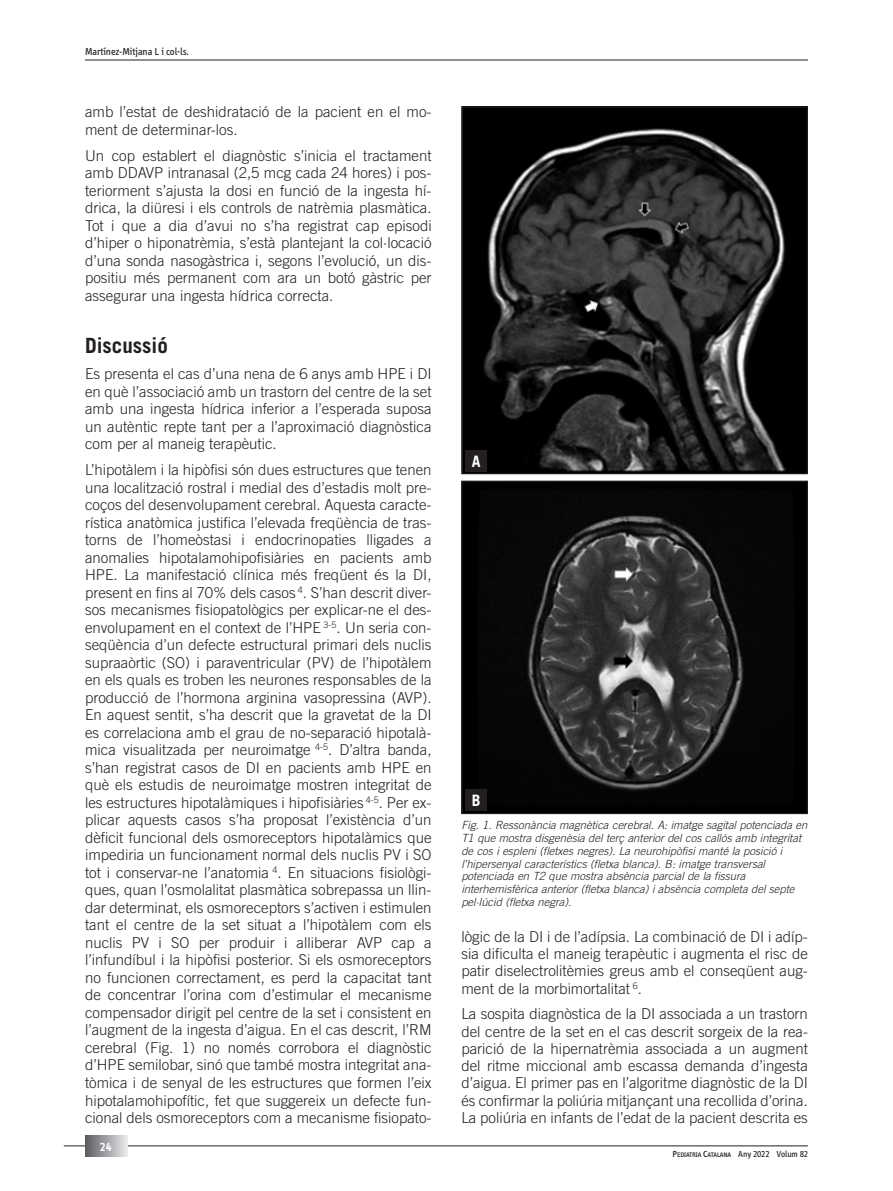
<style>
.page{position:relative;width:893px;height:1191px;background:#fff}
.page>*{position:absolute;margin:0;border:0;box-sizing:border-box;transform-origin:0 0}
.t1{font:700 21px "Trade Gothic";color:#231f20}
.t2{font:700 15.75px "Trade Gothic";color:#fff}
.t3{font:300 15px/17.5px "Trade Gothic";color:#231f20;text-align:justify}
.t4{font:700 12px "Info";color:#fff}
.t5{font:italic 300 11.25px/12.8px "Trade Gothic";color:#231f20}
.t6{font:10.5px "Info";color:#231f20}
.t7{font:500 6.75px "Info";color:#231f20}
.s1{font-size:9px}
.s2{font-weight:400;font-size:9px}
</style>
<div class="page">
<hr style="left:64px;top:1145px;width:744px;height:1px;background:#231f20">
<hr style="left:85px;top:60px;width:723px;height:1px;background:#231f20">
<svg style="left:85px;top:1135px;width:43px;height:22px"></svg>
<img style="left:463px;top:108px;width:343px;height:364px">
<div style="left:461px;top:106px;width:347px;height:368px;border:1px solid #231f20"></div>
<img style="left:463px;top:482px;width:343px;height:330px">
<div style="left:461px;top:480px;width:347px;height:334px;border:1px solid #231f20"></div>
<div style="left:466px;top:450px;width:21px;height:21px;background:#231f20"></div>
<div style="left:466px;top:789px;width:21px;height:21px;background:#231f20"></div>
<p class="t6" style="left:85px;top:46px;width:105px">Martínez-Mitjana L i col·ls.</p>
<p class="t3" style="left:85px;top:103px;width:348px">amb l’estat de deshidratació de la pacient en el mo&shy;ment de determinar-los.</p>
<p class="t3" style="left:85px;top:146px;width:348px">Un cop establert el diagnòstic s’inicia el tractament amb DDAVP intranasal (2,5 mcg cada 24 hores) i pos&shy;teriorment s’ajusta la dosi en funció de la ingesta hí&shy;drica, la diüresi i els controls de natrèmia plasmàtica.<br>Tot i que a dia d’avui no s’ha registrat cap episodi d’hiper o hiponatrèmia, s’està plantejant la col·locació d’una sonda nasogàstrica i, segons l’evolució, un dis&shy;positiu més permanent com ara un botó gàstric per assegurar una ingesta hídrica correcta.</p>
<h1 class="t1" style="left:85px;top:333px;width:84px">Discussió</h1>
<p class="t3" style="left:85px;top:365px;width:348px">Es presenta el cas d’una nena de 6 anys amb HPE i DI en què l’associació amb un trastorn del centre de la set amb una ingesta hídrica inferior a l’esperada suposa un autèntic repte tant per a l’aproximació diagnòstica com per al maneig terapèutic.</p>
<p class="t3" style="left:85px;top:461px;width:348px">L’hipotàlem i la hipòfisi són dues estructures que tenen una localització rostral i medial des d’estadis molt pre&shy;coços del desenvolupament cerebral. Aquesta caracte&shy;rística anatòmica justifica l’elevada freqüència de tras&shy;torns de l’homeòstasi i endocrinopaties lligades a anomalies hipotalamohipofisiàries en pacients amb HPE. La manifestació clínica més freqüent és la DI, present en fins al 70% dels casos <sup>4</sup>. S’han descrit diver&shy;sos mecanismes fisiopatològics per explicar-ne el des&shy;envolupament en el context de l’HPE <sup>3-5</sup>. Un seria con&shy;seqüència d’un defecte estructural primari dels nuclis supraaòrtic (SO) i paraventricular (PV) de l’hipotàlem en els quals es troben les neurones responsables de la producció de l’hormona arginina vasopressina (AVP).<br>En aquest sentit, s’ha descrit que la gravetat de la DI es correlaciona amb el grau de no-separació hipotalà&shy;mica visualitzada per neuroimatge <sup>4-5</sup>. D’altra banda, s’han registrat casos de DI en pacients amb HPE en què els estudis de neuroimatge mostren integritat de les estructures hipotalàmiques i hipofisiàries <sup>4-5</sup>. Per ex&shy;plicar aquests casos s’ha proposat l’existència d’un dèficit funcional dels osmoreceptors hipotalàmics que impediria un funcionament normal dels nuclis PV i SO tot i conservar-ne l’anatomia <sup>4</sup>. En situacions fisiològi&shy;ques, quan l’osmolalitat plasmàtica sobrepassa un llin&shy;dar determinat, els osmoreceptors s’activen i estimulen tant el centre de la set situat a l’hipotàlem com els nuclis PV i SO per produir i alliberar AVP cap a l’infundíbul i la hipòfisi posterior. Si els osmoreceptors no funcionen correctament, es perd la capacitat tant de concentrar l’orina com d’estimular el mecanisme compensador dirigit pel centre de la set i consistent en l’augment de la ingesta d’aigua. En el cas descrit, l’RM cerebral (Fig. 1) no només corrobora el diagnòstic d’HPE semilobar, sinó que també mostra integritat ana&shy;tòmica i de senyal de les estructures que formen l’eix hipotalamohipofític, fet que suggereix un defecte fun&shy;cional dels osmoreceptors com a mecanisme fisiopato-</p>
<p class="t4" style="left:100px;top:1140px;width:13px">24</p>
<p class="t2" style="left:472px;top:451px;width:10px">A</p>
<p class="t2" style="left:472px;top:790px;width:10px">B</p>
<p class="t5" style="left:461px;top:819px;width:348px">Fig. 1. Ressonància magnètica cerebral. A: imatge sagital potenciada en T1 que mostra disgenèsia del terç anterior del cos callós amb integritat de cos i espleni (fletxes negres). La neurohipòfisi manté la posició i l’hipersenyal característics (fletxa blanca). B: imatge transversal potenciada en T2 que mostra absència parcial de la fissura interhemisfèrica anterior (fletxa blanca) i absència completa del septe pel·lúcid (fletxa negra).</p>
<p class="t3" style="left:461px;top:927px;width:348px">lògic de la DI i de l’adípsia. La combinació de DI i adíp&shy;sia dificulta el maneig terapèutic i augmenta el risc de patir diselectrolitèmies greus amb el conseqüent aug&shy;ment de la morbimortalitat <sup>6</sup>.</p>
<p class="t3" style="left:461px;top:1005px;width:348px">La sospita diagnòstica de la DI associada a un trastorn del centre de la set en el cas descrit sorgeix de la rea&shy;parició de la hipernatrèmia associada a un augment del ritme miccional amb escassa demanda d’ingesta d’aigua. El primer pas en l’algoritme diagnòstic de la DI és confirmar la poliúria mitjançant una recollida d’orina.<br>La poliúria en infants de l’edat de la pacient descrita es</p>
<p class="t7" style="left:673px;top:1151px;width:137px"><span class="s1">P</span>EDIATRIA <span class="s1">C</span>ATALANA <span class="s2">Any 2022 Volum 82</span></p>
</div>
